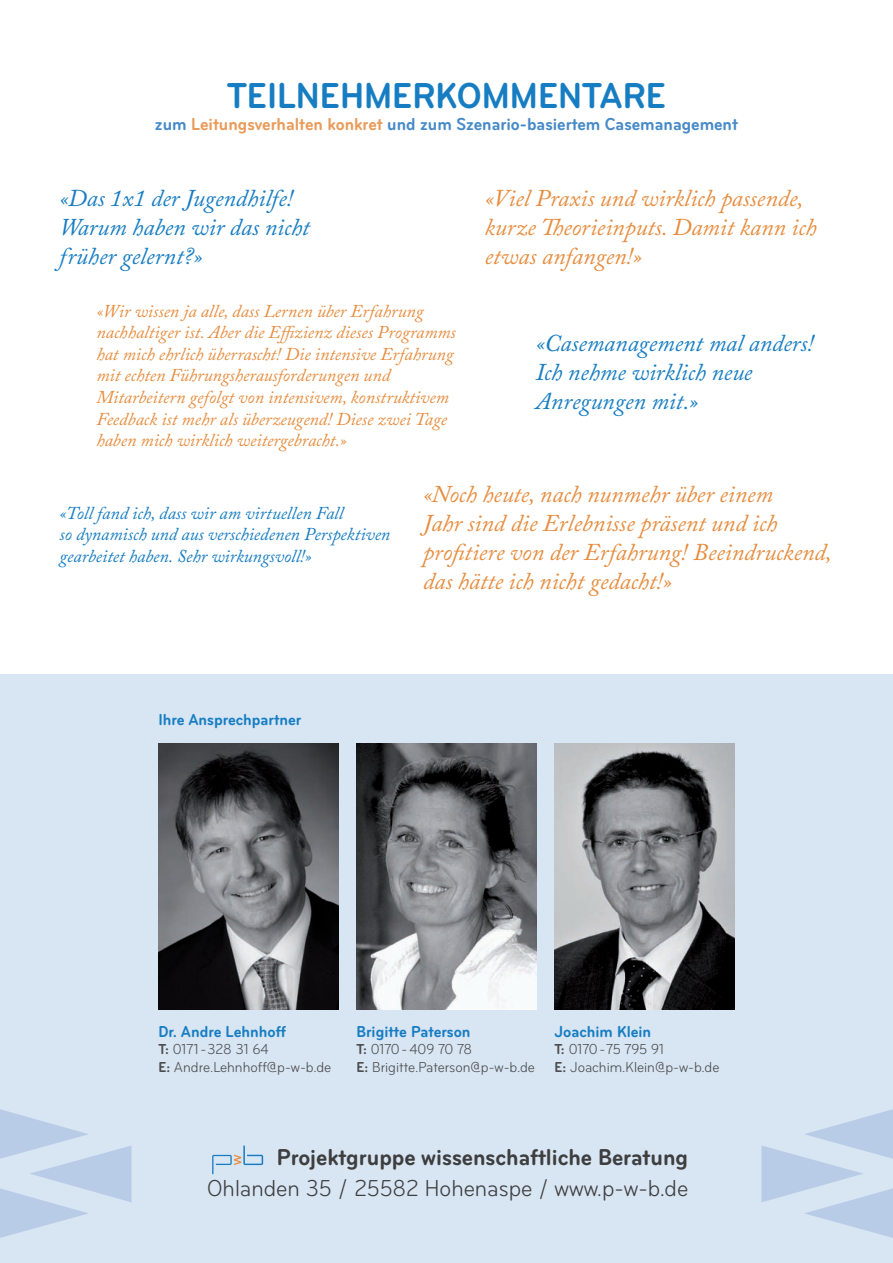
<style>
.page{position:relative;width:893px;height:1263px;background:#fff}
.page>*{position:absolute;margin:0;border:0;box-sizing:border-box;transform-origin:0 0}
.t1{font:700 condensed 37.5px "Bryant";color:#177dc2}
.t2{font:italic 24px/28.8px "Adobe Caslon Pro";color:#e68d3f}
.t3{font:italic 24px/28.8px "Adobe Caslon Pro";color:#177dc2}
.t4{font:700 condensed 23.85px "Bryant";color:#3e3e3f}
.t5{font:condensed 23.85px "Bryant";color:#3e3e3f}
.t6{font:italic 18px/21.6px "Adobe Caslon Pro";color:#e68d3f}
.t7{font:italic 18px/21.6px "Adobe Caslon Pro";color:#177dc2}
.t8{font:700 condensed 18px "Bryant";color:#468ac8}
.t9{font:700 condensed 16.5px "Bryant";color:#177dc2}
.t10{font:condensed 15px/17.2px "Bryant";color:#4b4c4d}
.s1{color:#e99b59}
.s2{font-weight:700}
</style>
<div class="page">
<div style="left:0;top:674px;width:893px;height:589px;background:#d8e5f3"></div>
<img style="left:159px;top:743px;width:179px;height:266px">
<img style="left:357px;top:743px;width:179px;height:266px">
<img style="left:554px;top:743px;width:180px;height:266px">
<svg style="left:212px;top:1145px;width:51px;height:29px"></svg>
<svg style="left:0;top:1109px;width:131px;height:129px"></svg>
<svg style="left:761px;top:1109px;width:132px;height:129px"></svg>
<h1 class="t1" style="left:227px;top:76px;width:257px">teilnehm erkomm</h1>
<h1 class="t1" style="left:538px;top:76px;width:129px">entare</h1>
<p class="t8" style="left:155px;top:115px;width:585px">zum <span class="s1">Leitungsverhalten konkret</span> und zum Szenario-basiertem Casemanagement</p>
<h2 class="t3" style="left:60px;top:183px;width:252px">«Das 1x1 der Jugendhilfe!<br>Warum haben wir das nicht früher gelernt?»</h2>
<h2 class="t2" style="left:485px;top:183px;width:333px">«Viel Praxis und wirklich passende, kurze Theorieinputs. Damit kann ich etwas anfangen!»</h2>
<p class="t6" style="left:96px;top:300px;width:361px">«Wir wissen ja alle, dass Lernen über Erfahrung nachhaltiger ist. Aber die Effizienz dieses Programms hat mich ehrlich überrascht! Die intensive Erfahrung mit echten Führungsherausforderungen und Mitarbeitern gefolgt von intensivem, konstruktivem Feedback ist mehr als überzeugend! Diese zwei Tage haben mich wirklich weitergebracht.»</p>
<h2 class="t2" style="left:423px;top:480px;width:410px">«Noch heute, nach nunmehr über einem<br>Jahr sind die Erlebnisse präsent und ich profitiere von der Erfahrung! Beeindruckend, das hätte ich nicht gedacht!»</h2>
<h2 class="t3" style="left:536px;top:329px;width:280px">«Casemanagement mal anders!<br>Ich nehme wirklich neue<br>Anregungen mit.»</h2>
<p class="t7" style="left:60px;top:501px;width:332px">«Toll fand ich, dass wir am virtuellen Fall<br>so dynamisch und aus verschiedenen Perspektiven gearbeitet haben. Sehr wirkungsvoll!»</p>
<p class="t9" style="left:159px;top:710px;width:144px">Ihre Ansprechpartner</p>
<p class="t9" style="left:159px;top:1023px;width:129px">Dr. Andre Lehnhoff</p>
<p class="t10" style="left:159px;top:1041px;width:174px"><span class="s2">T:</span> 0171-328 31 64<br><span class="s2">E:</span> Andre.Lehnhoff@p-w-b.de</p>
<p class="t9" style="left:356px;top:1023px;width:116px">Brigitte Paterson</p>
<p class="t10" style="left:356px;top:1041px;width:180px"><span class="s2">T:</span> 0170-409 70 78<br><span class="s2">E:</span> Brigitte.Paterson@p-w-b.de</p>
<p class="t9" style="left:554px;top:1023px;width:98px">Joachim Klein</p>
<p class="t10" style="left:554px;top:1041px;width:166px"><span class="s2">T:</span> 0170-75 795 91<br><span class="s2">E:</span> Joachim.Klein@p-w-b.de</p>
<h3 class="t4" style="left:277px;top:1144px;width:413px">Projektgruppe wissenschaftliche Beratung</h3>
<h3 class="t5" style="left:207px;top:1176px;width:483px">Ohlanden 35 / 25582 Hohenaspe / www.p-w-b.de</h3>
</div>
